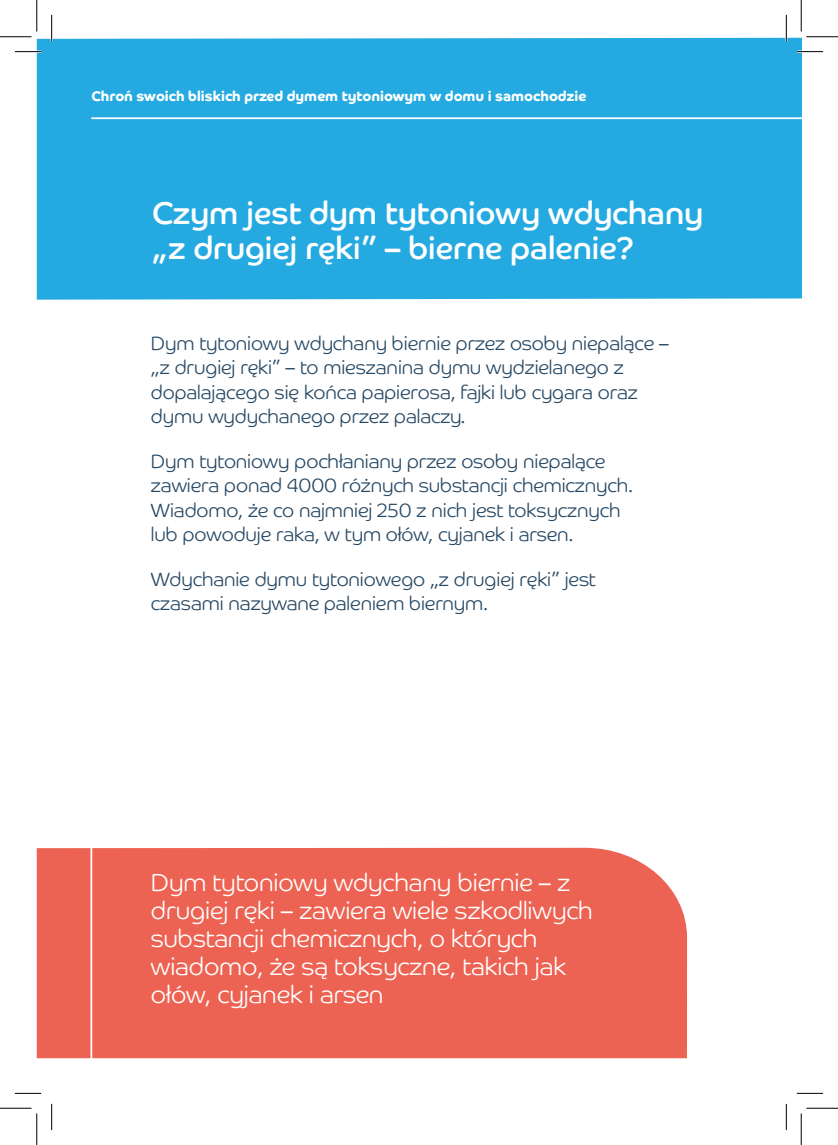
<style>
.page{position:relative;width:838px;height:1145px;background:#fff}
.page>*{position:absolute;margin:0;border:0;box-sizing:border-box;transform-origin:0 0}
.t1{font:31.5px/35px "Co Headline";color:#fff}
.t2{font:300 24.5px/28px "Co Headline";color:#fff}
.Paragraph_Style_1{font:300 19.25px/24.5px "Co Headline";color:#264864}
.t3{font:700 14px "Co Headline";color:#fff}
</style>
<div class="page">
<div style="left:37px;top:848px;width:650px;height:210px;background:#ed6353"></div>
<div style="left:37px;top:37px;width:764px;height:263px;background:#24aae1"></div>
<hr style="left:90px;top:694px;width:2px;height:413px;background:#fff">
<hr style="left:91px;top:117px;width:710px;height:2px;background:#fff">
<hr style="left:15px;top:51px;width:26px;height:2px;background:#fff">
<hr style="left:796px;top:51px;width:27px;height:2px;background:#fff">
<hr style="left:51px;top:15px;width:2px;height:26px;background:#fff">
<hr style="left:785px;top:15px;width:2px;height:26px;background:#fff">
<svg style="left:15px;top:51px;width:26px;height:1px"></svg>
<svg style="left:796px;top:51px;width:27px;height:1px"></svg>
<svg style="left:15px;top:1093px;width:26px;height:1px"></svg>
<svg style="left:796px;top:1093px;width:27px;height:1px"></svg>
<svg style="left:51px;top:15px;width:1px;height:26px"></svg>
<svg style="left:51px;top:1104px;width:1px;height:26px"></svg>
<svg style="left:786px;top:15px;width:1px;height:26px"></svg>
<svg style="left:786px;top:1104px;width:1px;height:26px"></svg>
<hr style="left:0;top:36px;width:32px;height:1px;background:#000">
<hr style="left:806px;top:36px;width:31px;height:1px;background:#000">
<hr style="left:0;top:1108px;width:32px;height:1px;background:#000">
<hr style="left:806px;top:1108px;width:31px;height:1px;background:#000">
<hr style="left:36px;top:0;width:1px;height:31px;background:#000">
<hr style="left:36px;top:1113px;width:1px;height:32px;background:#000">
<hr style="left:800px;top:0;width:1px;height:31px;background:#000">
<hr style="left:800px;top:1113px;width:1px;height:32px;background:#000">
<p class="t3" style="left:91px;top:88px;width:496px">Chroń swoich bliskich przed dymem tytoniowym w domu i samochodzie</p>
<p class="t1" style="left:152px;top:196px;width:552px">Czym jest dym tytoniowy wdychany „z drugiej ręki” – bierne palenie?</p>
<p class="Paragraph_Style_1" style="left:151px;top:329px;width:519px">Dym tytoniowy wdychany biernie przez osoby niepalące – „z drugiej ręki” – to mieszanina dymu wydzielanego z dopalającego się końca papierosa, fajki lub cygara oraz dymu wydychanego przez palaczy.</p>
<p class="Paragraph_Style_1" style="left:151px;top:447px;width:483px">Dym tytoniowy pochłaniany przez osoby niepalące zawiera ponad 4000 różnych substancji chemicznych.<br>Wiadomo, że co najmniej 250 z nich jest toksycznych lub powoduje raka, w tym ołów, cyjanek i arsen.</p>
<p class="Paragraph_Style_1" style="left:151px;top:565px;width:446px">Wdychanie dymu tytoniowego „z drugiej ręki” jest czasami nazywane paleniem biernym.</p>
<p class="t2" style="left:151px;top:866px;width:443px">Dym tytoniowy wdychany biernie – z drugiej ręki – zawiera wiele szkodliwych substancji chemicznych, o których wiadomo, że są toksyczne, takich jak ołów, cyjanek i arsen</p>
</div>
